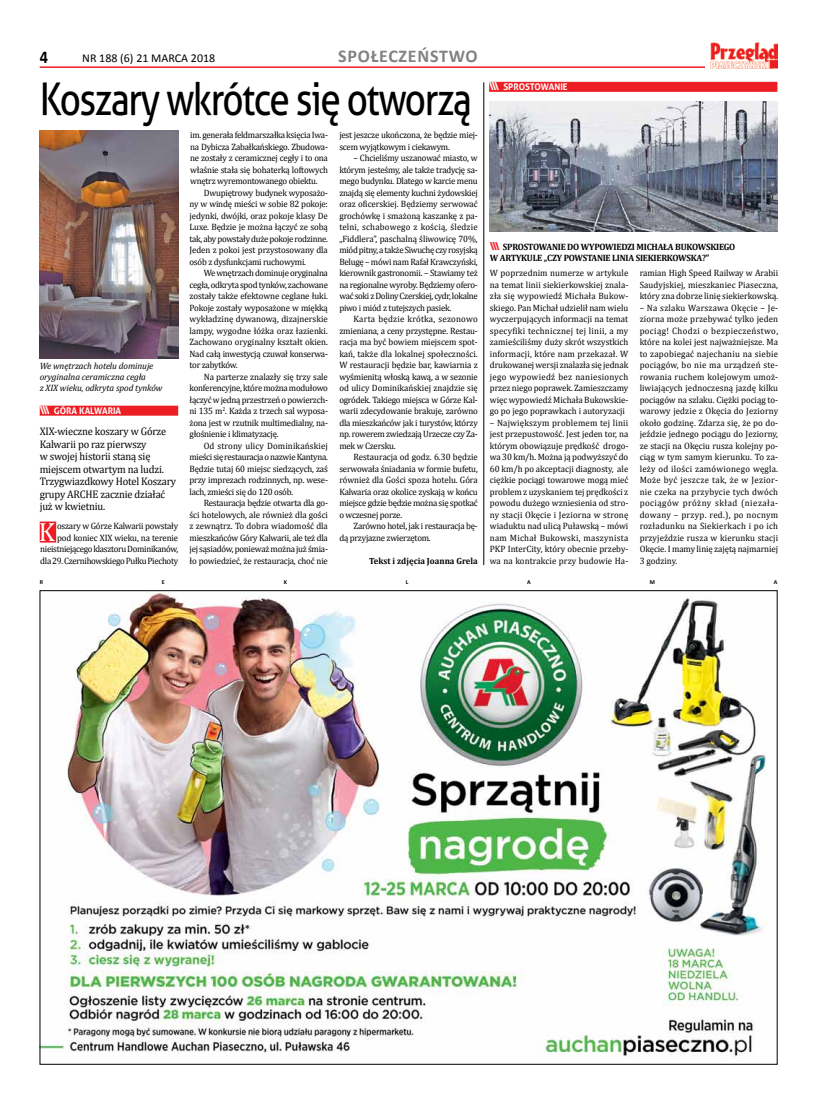
<style>
.page{position:relative;width:820px;height:1106px;background:#fff}
.page>*{position:absolute;margin:0;border:0;box-sizing:border-box;transform-origin:0 0}
.t1{font:45px "Aller";letter-spacing:-.04em;color:#000;scale:.82 1}
.t2{font:26.5px "Cambria";color:#fff;scale:.96 1}
.t3{font:700 18px "Calibri";letter-spacing:.12em;color:#808285}
.t4{font:700 18px "Calibri";color:#000;scale:.9 1}
.t5{font:12px "Calibri";color:#000}
.t6{font:11px/12.5px "Cambria";letter-spacing:-.015em;color:#000;scale:.95 1}
.t7{font:9.2px/11.5px "Cambria";letter-spacing:-.025em;color:#000;text-align:justify;scale:.96 1}
.t8{font:700 9.2px/11.5px "Cambria";letter-spacing:-.025em;color:#000;scale:.96 1}
.t9{font:italic 9.2px/11px "Cambria";letter-spacing:-.01em;color:#000}
.t10{font:700 9.2px "Aller";color:#fff;scale:.96 1}
.t11{font:700 9px "Cambria";color:#000;scale:.96 1}
.t12{font:700 6px "Calibri";color:#000}
.s1{font-size:11px}
.s2{font-family:"Aller";font-size:11px;color:#ed1d24}
</style>
<div class="page">
<hr style="left:40px;top:66px;width:737px;height:2px;background:#ed1d24">
<div style="left:705px;top:42px;width:72px;height:26px;background:#fff"></div>
<img style="left:710px;top:42px;width:67px;height:26px">
<img style="left:42px;top:592px;width:724px;height:465px">
<div style="left:40px;top:405px;width:138px;height:10px;background:#ed1d24"></div>
<div style="left:40px;top:521px;width:16px;height:21px;background:#ed1d24"></div>
<div style="left:489px;top:82px;width:288px;height:10px;background:#ed1d24"></div>
<img style="left:489px;top:101px;width:288px;height:130px">
<img style="left:40px;top:130px;width:138px;height:228px">
<hr style="left:483px;top:82px;width:1px;height:483px;background:#000">
<h3 class="t4" style="left:40px;top:45px;width:11px">4</h3>
<h3 class="t5" style="left:82px;top:51px;width:134px">NR 188 (6) 21 MARCA 2018</h3>
<h3 class="t3" style="left:338px;top:45px;width:138px">SPOŁECZEŃSTWO</h3>
<h1 class="t1" style="left:40px;top:72px;width:528px">Koszary wkrótce się otworzą</h1>
<p class="t9" style="left:40px;top:360px;width:124px">We wnętrzach hotelu dominuje oryginalna ceramiczna cegła<br>z XIX wieku, odkryta spod tynków</p>
<p class="t10" style="left:40px;top:405px;width:86px"><span class="s1">\\\</span> GÓRA KALWARIA</p>
<p class="t6" style="left:40px;top:425px;width:145px">XIX-wieczne koszary w Górze<br>Kalwarii po raz pierwszy<br>w swojej historii staną się miejscem otwartym na ludzi.<br>Trzygwiazdkowy Hotel Koszary grupy ARCHE zacznie działać już w kwietniu.</p>
<h2 class="t2" style="left:39px;top:516px;width:18px">K</h2>
<p class="t7" style="left:40px;top:520px;width:145px;text-align:right">oszary w Górze Kalwarii powstały<br>pod koniec XIX wieku, na terenie nieistniejącego klasztoru Dominikanów, dla 29. Czernihowskiego Pułku Piechoty</p>
<p class="t7" style="left:190px;top:129px;width:145px">im. generała feldmarszałka księcia Iwa&shy;na Dybicza Zabałkańskiego. Zbudowa&shy;ne zostały z ceramicznej cegły i to ona właśnie stała się bohaterką loftowych wnętrz wyremontowanego obiektu.</p>
<p class="t7" style="left:189px;top:187px;width:146px;text-indent:14px">Dwupiętrowy budynek wyposażo&shy;ny w windę mieści w sobie 82 pokoje: jedynki, dwójki, oraz pokoje klasy De Luxe. Będzie je można łączyć ze sobą tak, aby powstały duże pokoje rodzinne.<br>Jeden z pokoi jest przystosowany dla osób z dysfunkcjami ruchowymi.</p>
<p class="t7" style="left:189px;top:267px;width:146px;text-indent:14px">We wnętrzach dominuje oryginalna cegła, odkryta spod tynków, zachowane zostały także efektowne ceglane łuki.<br>Pokoje zostały wyposażone w miękką wykładzinę dywanową, dizajnerskie lampy, wygodne łóżka oraz łazienki.<br>Zachowano oryginalny kształt okien.<br>Nad całą inwestycją czuwał konserwa&shy;tor zabytków.</p>
<p class="t7" style="left:189px;top:371px;width:146px;text-indent:14px">Na parterze znalazły się trzy sale konferencyjne, które można modułowo łączyć w jedną przestrzeń o powierzch&shy;ni 135 m<sup>2</sup>. Każda z trzech sal wyposa&shy;żona jest w rzutnik multimedialny, na&shy;głośnienie i klimatyzację.</p>
<p class="t7" style="left:189px;top:440px;width:146px;text-indent:14px">Od strony ulicy Dominikańskiej mieści się restauracja o nazwie Kantyna.<br>Będzie tutaj 60 miejsc siedzących, zaś przy imprezach rodzinnych, np. wese&shy;lach, zmieści się do 120 osób.</p>
<p class="t7" style="left:189px;top:497px;width:146px;text-indent:14px">Restauracja będzie otwarta dla go&shy;ści hotelowych, ale również dla gości z zewnątrz. To dobra wiadomość dla mieszkańców Góry Kalwarii, ale też dla jej sąsiadów, ponieważ można już śmia&shy;ło powiedzieć, że restauracja, choć nie</p>
<p class="t7" style="left:339px;top:129px;width:146px">jest jeszcze ukończona, że będzie miej&shy;scem wyjątkowym i ciekawym.</p>
<p class="t7" style="left:339px;top:152px;width:146px;text-indent:14px">– Chcieliśmy uszanować miasto, w którym jesteśmy, ale także tradycję sa&shy;mego budynku. Dlatego w karcie menu znajdą się elementy kuchni żydowskiej oraz oficerskiej. Będziemy serwować grochówkę i smażoną kaszankę z pa&shy;telni, schabowego z kością, śledzie „Fiddlera”, paschalną śliwowicę 70%, miód pitny, a także Siwuchę czy rosyjską Belugę – mówi nam Rafał Krawczyński, kierownik gastronomii. – Stawiamy też na regionalne wyroby. Będziemy ofero&shy;wać soki z Doliny Czerskiej, cydr, lokalne piwo i miód z tutejszych pasiek.</p>
<p class="t7" style="left:339px;top:313px;width:146px;text-indent:14px">Karta będzie krótka, sezonowo zmieniana, a ceny przystępne. Restau&shy;racja ma być bowiem miejscem spot&shy;kań, także dla lokalnej społeczności.<br>W restauracji będzie bar, kawiarnia z wyśmienitą włoską kawą, a w sezonie od ulicy Dominikańskiej znajdzie się ogródek. Takiego miejsca w Górze Kal&shy;warii zdecydowanie brakuje, zarówno dla mieszkańców jak i turystów, którzy np. rowerem zwiedzają Urzecze czy Za&shy;mek w Czersku.</p>
<p class="t7" style="left:339px;top:451px;width:146px;text-indent:14px">Restauracja od godz. 6.30 będzie serwowała śniadania w formie bufetu, również dla Gości spoza hotelu. Góra Kalwaria oraz okolice zyskają w końcu miejsce gdzie będzie można się spotkać o wczesnej porze.</p>
<p class="t7" style="left:339px;top:520px;width:146px;text-indent:14px">Zarówno hotel, jak i restauracja bę&shy;dą przyjazne zwierzętom.</p>
<p class="t11" style="left:369px;top:554px;width:115px">TEKST I ZDJĘCIA JOANNA GRELA</p>
<p class="t10" style="left:489px;top:81px;width:83px"><span class="s1">\\\</span> SPROSTOWANIE</p>
<p class="t8" style="left:489px;top:240px;width:25px"><span class="s2">\\\</span> SPROSTO</p>
<p class="t8" style="left:489px;top:240px;width:251px;text-indent:49px">WANI E DO WYPOWIEDZI MICHAŁA BUKOWSKI EGO<br>W ARTYKULE „CZY POWSTANI E LINI</p>
<p class="t8" style="left:628px;top:252px;width:86px">A SIEKIERKOWSKA?”</p>
<p class="t7" style="left:489px;top:267px;width:146px">W poprzednim numerze w artykule na temat linii siekierkowskiej znala&shy;zła się wypowiedź Michała Bukow&shy;skiego. Pan Michał udzielił nam wielu wyczerpujących informacji na temat specyfiki technicznej tej linii, a my zamieściliśmy duży skrót wszystkich informacji, które nam przekazał. W drukowanej wersji znalazła się jednak jego wypowiedź bez naniesionych przez niego poprawek. Zamieszczamy więc wypowiedź Michała Bukowskie&shy;go po jego poprawkach i autoryzacji</p>
<p class="t7" style="left:489px;top:417px;width:146px">– Największym problemem tej linii jest przepustowość. Jest jeden tor, na którym obowiązuje prędkość drogo&shy;wa 30 km/h. Można ją podwyższyć do 60 km/h po akceptacji diagnosty, ale ciężkie pociągi towarowe mogą mieć problem z uzyskaniem tej prędkości z powodu dużego wzniesienia od stro&shy;ny stacji Okęcie i Jeziorna w stronę wiaduktu nad ulicą Puławską – mówi nam Michał Bukowski, maszynista PKP InterCity, który obecnie przeby&shy;wa na kontrakcie przy budowie Ha-</p>
<p class="t7" style="left:639px;top:267px;width:146px">ramian High Speed Railway w Arabii Saudyjskiej, mieszkaniec Piaseczna, który zna dobrze linię siekierkowską.</p>
<p class="t7" style="left:639px;top:302px;width:146px">– Na szlaku Warszawa Okęcie – Je&shy;ziorna może przebywać tylko jeden pociąg! Chodzi o bezpieczeństwo, które na kolei jest najważniejsze. Ma to zapobiegać najechaniu na siebie pociągów, bo nie ma urządzeń ste&shy;rowania ruchem kolejowym umoż&shy;liwiających jednoczesną jazdę kilku pociągów na szlaku. Ciężki pociąg to&shy;warowy jedzie z Okęcia do Jeziorny około godzinę. Zdarza się, że po do&shy;jeździe jednego pociągu do Jeziorny, ze stacji na Okęciu rusza kolejny po&shy;ciąg w tym samym kierunku. To za&shy;leży od ilości zamówionego węgla.<br>Może być jeszcze tak, że w Jezior&shy;nie czeka na przybycie tych dwóch pociągów próżny skład (niezała&shy;dowany – przyp. red.), po nocnym rozładunku na Siekierkach i po ich przyjeździe rusza w kierunku stacji Okęcie. I mamy linię zajętą najmarniej 3 godziny.</p>
<p class="t12" style="left:40px;top:578px;width:5px">R</p>
<p class="t12" style="left:162px;top:578px;width:4px">E</p>
<p class="t12" style="left:283px;top:578px;width:5px">K</p>
<p class="t12" style="left:405px;top:578px;width:4px">L</p>
<p class="t12" style="left:527px;top:578px;width:5px">A</p>
<p class="t12" style="left:649px;top:578px;width:7px">M</p>
<p class="t12" style="left:773px;top:578px;width:5px">A</p>
</div>
